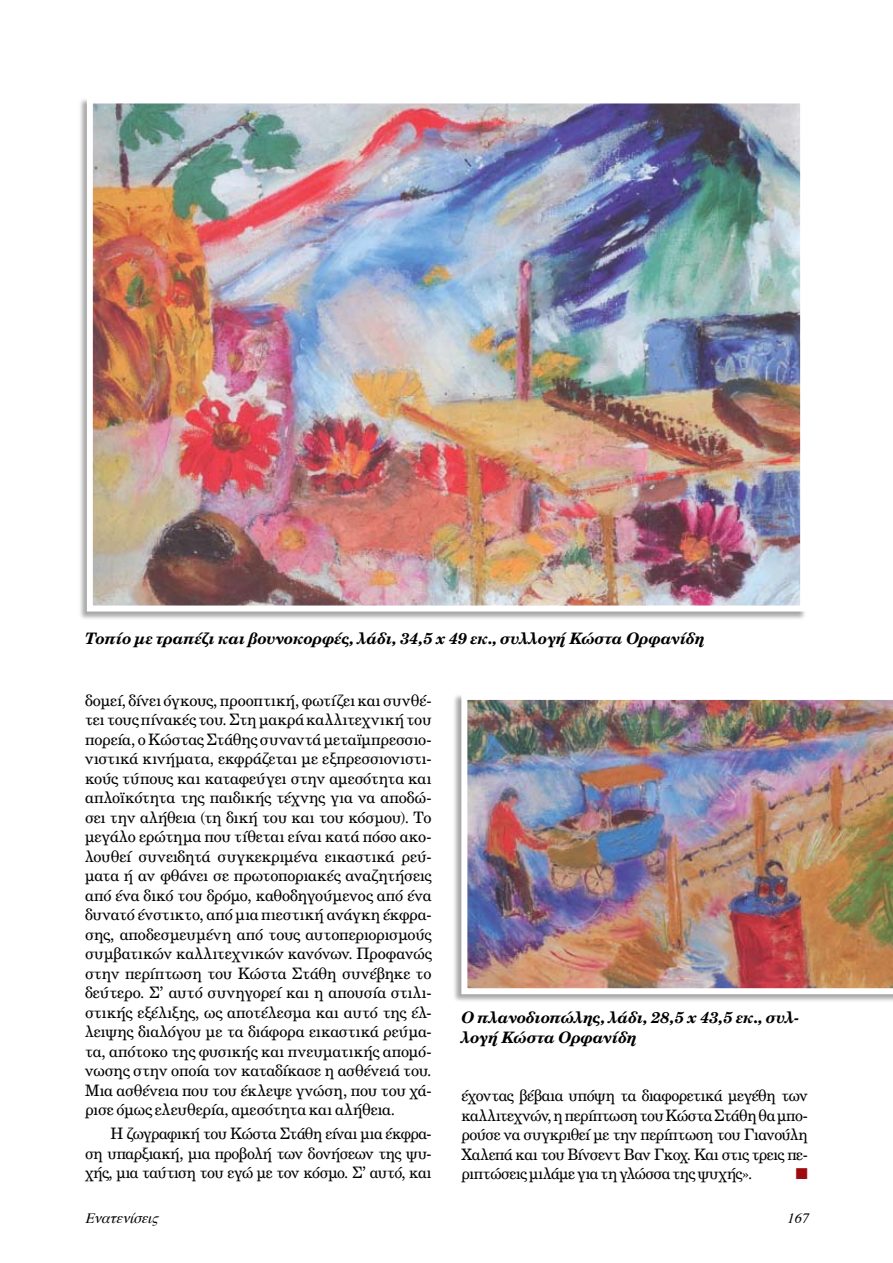
<style>
.page{position:relative;width:893px;height:1263px;background:#fff}
.page>*{position:absolute;margin:0;border:0;box-sizing:border-box;transform-origin:0 0}
.t1{font:15.75px/19.5px "UB Century";letter-spacing:-.025em;color:#000;text-align:justify}
.t2{font:italic 15.75px/20.2px "UB Century Bold";color:#000}
.t3{font:15.75px "Zapf Dingbats ITC";color:#9e0b0f}
.t4{font:italic 14.25px "Times";color:#000}
</style>
<div class="page">
<div style="left:452px;top:693px;width:441px;height:316px;background:#000;opacity:.35"></div>
<img style="left:461px;top:694px;width:432px;height:300px">
<div style="left:78px;top:97px;width:735px;height:530px;background:#000;opacity:.35"></div>
<img style="left:94px;top:104px;width:705px;height:500px">
<div style="left:87px;top:97px;width:719px;height:514px;border:6px solid #fff"></div>
<p class="t2" style="left:85px;top:628px;width:622px">Τοπίο με τραπέζι και βουνοκορφές, λάδι, 34,5 x 49 εκ., συλλογή Κώστα Ορφανίδη</p>
<p class="t1" style="left:85px;top:690px;width:348px">δομεί, δίνει όγκους, προοπτική, φωτίζει και συνθέ&shy;τει τους πίνακές του. Στη μακρά καλλιτεχνική του πορεία, ο Κώστας Στάθης συναντά μεταϊμπρεσσιο&shy;νιστικά κινήματα, εκφράζεται με εξπρεσσιονιστι&shy;κούς τύπους και καταφεύγει στην αμεσότητα και απλοϊκότητα της παιδικής τέχνης για να αποδώ&shy;σει την αλήθεια (τη δική του και του κόσμου). Το μεγάλο ερώτημα που τίθεται είναι κατά πόσο ακο&shy;λουθεί συνειδητά συγκεκριμένα εικαστικά ρεύ&shy;ματα ή αν φθάνει σε πρωτοποριακές αναζητήσεις από ένα δικό του δρόμο, καθοδηγούμενος από ένα δυνατό ένστικτο, από μια πιεστική ανάγκη έκφρα&shy;σης, αποδεσμευμένη από τους αυτοπεριορισμούς συμβατικών καλλιτεχνικών κανόνων. Προφανώς στην περίπτωση του Κώστα Στάθη συνέβηκε το δεύτερο. Σ’ αυτό συνηγορεί και η απουσία στιλι&shy;στικής εξέλιξης, ως αποτέλεσμα και αυτό της έλ&shy;λειψης διαλόγου με τα διάφορα εικαστικά ρεύμα&shy;τα, απότοκο της φυσικής και πνευματικής απομό&shy;νωσης στην οποία τον καταδίκασε η ασθένειά του.<br>Μια ασθένεια που του έκλεψε γνώση, που του χά&shy;ρισε όμως ελευθερία, αμεσότητα και αλήθεια.</p>
<p class="t1" style="left:85px;top:1123px;width:348px;text-indent:26px">Η ζωγραφική του Κώστα Στάθη είναι μια έκφρα&shy;ση υπαρξιακή, μια προβολή των δονήσεων της ψυ&shy;χής, μια ταύτιση του εγώ με τον κόσμο. Σ’ αυτό, και</p>
<p class="t2" style="left:461px;top:1007px;width:340px">Ο πλανοδιοπώλης, λάδι, 28,5 x 43,5 εκ., συλ&shy;λογή Κώστα Ορφανίδη</p>
<p class="t1" style="left:461px;top:1085px;width:348px">έχοντας βέβαια υπόψη τα διαφορετικά μεγέθη των καλλιτεχνών, η περίπτωση του Κώστα Στάθη θα μπο&shy;ρούσε να συγκριθεί με την περίπτωση του Γιανούλη Χαλεπά και του Βίνσεντ Βαν Γκοχ. Και στις τρεις πε&shy;ριπτώσεις μιλάμε για τη γλώσσα της ψυχής».</p>
<p class="t3" style="left:796px;top:1166px;width:13px">■</p>
<p class="t4" style="left:85px;top:1204px;width:81px">Eνατενίσεις</p>
<p class="t4" style="left:786px;top:1204px;width:29px">167</p>
</div>
